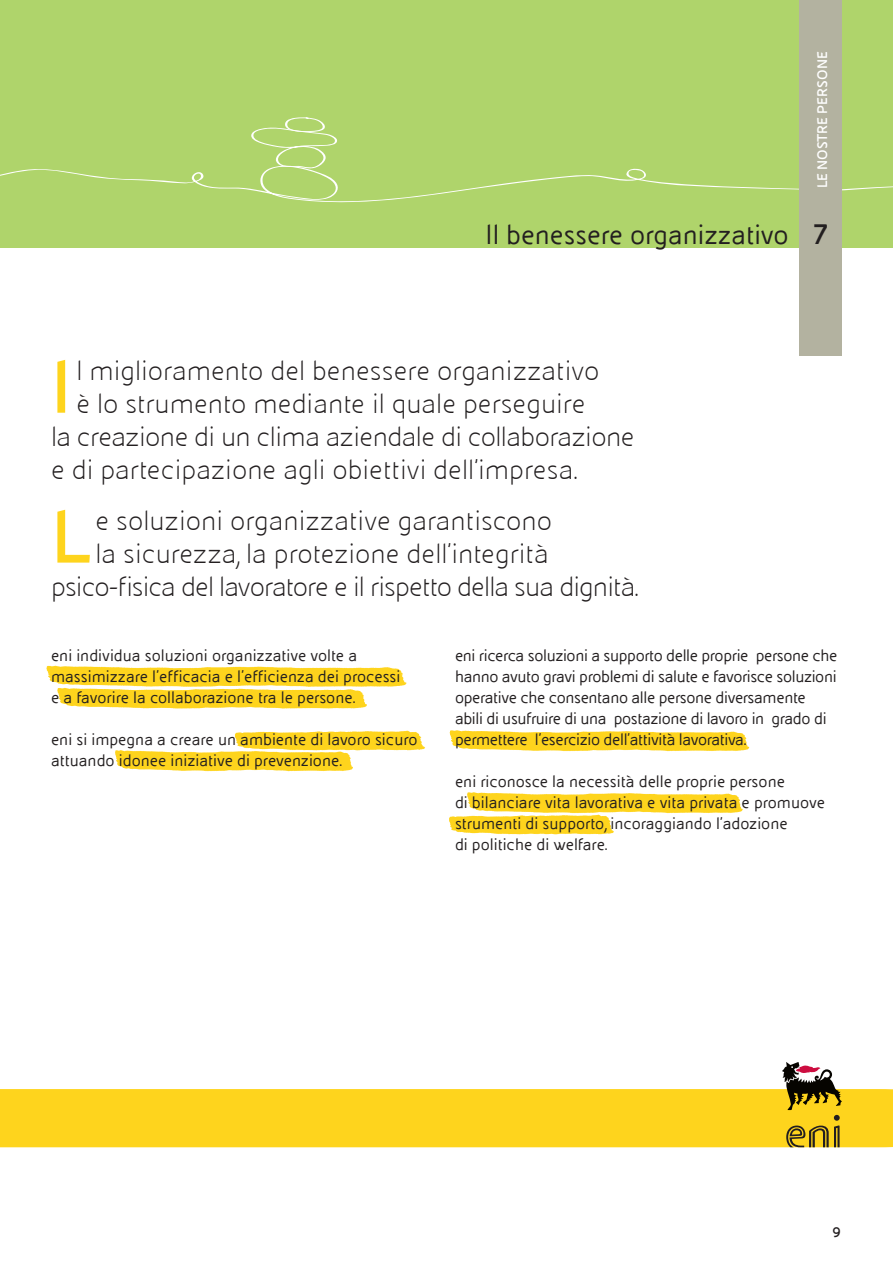
<style>
.page{position:relative;width:893px;height:1263px;background:#fff}
.page>*{position:absolute;margin:0;border:0;box-sizing:border-box;transform-origin:0 0}
.sommario{font:700 79.8px "Eni Tab";color:#fed41d}
.sommario-2{font:300 30px "Eni Tab";color:#231f20}
.sommario-3{font:300 30px/33px "Eni Tab";letter-spacing:-.02em;color:#231f20}
.sommario-4{font:300 30px "Eni Tab";letter-spacing:-.03em;color:#231f20}
.intro{font:30px "Eni Exp Reg";color:#231f20}
.testo_corrente{font:18px/21px "Eni Tab Reg";letter-spacing:-.01em;color:#231f20}
.t1{font:700 15px "Eni Exp";color:#fff}
.t2{font:700 15px "Eni Tab";color:#fff}
.t3{font:700 15px "Eni Tab";color:#231f20}
.s1{font-family:"Eni Tab";font-weight:700}
</style>
<div class="page">
<div style="left:0;top:0;width:893px;height:247px;background:#afd46b"></div>
<svg style="left:0;top:117px;width:893px;height:85px"></svg>
<div style="left:800px;top:0;width:42px;height:355px;background:#b3b2a0"></div>
<div style="left:0;top:1089px;width:893px;height:58px;background:#fed41d"></div>
<svg style="left:782px;top:1062px;width:60px;height:85px;background:#ae943c"></svg>
<img style="left:46px;top:665px;width:361px;height:22px">
<img style="left:51px;top:676px;width:322px;height:33px">
<img style="left:235px;top:730px;width:190px;height:21px">
<img style="left:449px;top:816px;width:165px;height:19px">
<img style="left:449px;top:730px;width:301px;height:22px">
<img style="left:462px;top:792px;width:281px;height:28px">
<img style="left:115px;top:743px;width:244px;height:29px">
<p class="t2" style="left:815px;top:188px;width:139px;rotate:-90deg">LE NOSTRE PERSONE</p>
<p class="intro" style="left:486px;top:219px;width:345px">Il benessere organizzativo <span class="s1">7</span></p>
<p class="t1" style="left:815px;top:191px;width:141px;rotate:-90deg">SISTEMA NORMATIVO</p>
<p class="sommario" style="left:51px;top:346px;width:22px">I</p>
<p class="sommario-2" style="left:76px;top:355px;width:525px">l miglioramento del benessere organizzativo</p>
<p class="sommario-2" style="left:76px;top:388px;width:511px">è lo strumento mediante il quale perseguire</p>
<p class="sommario-3" style="left:51px;top:420px;width:585px">la creazione di un clima aziendale di collaborazione e di partecipazione agli obiettivi dell’impresa.</p>
<p class="sommario" style="left:51px;top:496px;width:41px">L</p>
<p class="sommario-2" style="left:95px;top:505px;width:458px">e soluzioni organizzative garantiscono</p>
<p class="sommario-2" style="left:95px;top:538px;width:455px">la sicurezza, la protezione dell’integrità</p>
<p class="sommario-4" style="left:51px;top:571px;width:589px">psico-fisica del lavoratore e il rispetto della sua dignità.</p>
<p class="testo_corrente" style="left:51px;top:644px;width:351px">eni individua soluzioni organizzative volte a massimizzare l’efficacia e l’efficienza dei processi</p>
<p class="testo_corrente" style="left:51px;top:686px;width:306px">e a favorire la collaborazione tra le persone.</p>
<p class="testo_corrente" style="left:51px;top:728px;width:368px">eni si impegna a creare un ambiente di lavoro sicuro attuando idonee iniziative di prevenzione.</p>
<p class="testo_corrente" style="left:455px;top:644px;width:384px">eni ricerca soluzioni a supporto delle proprie persone che hanno avuto gravi problemi di salute e favorisce soluzioni operative che consentano alle persone diversamente abili di usufruire di una postazione di lavoro in grado di permettere l’esercizio dell’attività lavorativa.</p>
<p class="testo_corrente" style="left:455px;top:770px;width:332px">eni riconosce la necessità delle proprie persone</p>
<p class="testo_corrente" style="left:455px;top:791px;width:371px">di bilanciare vita lavorativa e vita privata e promuove strumenti di supporto, incoraggiando l’adozione</p>
<p class="testo_corrente" style="left:455px;top:833px;width:154px">di politiche di welfare.</p>
<p class="t3" style="left:832px;top:1224px;width:10px">9</p>
</div>
